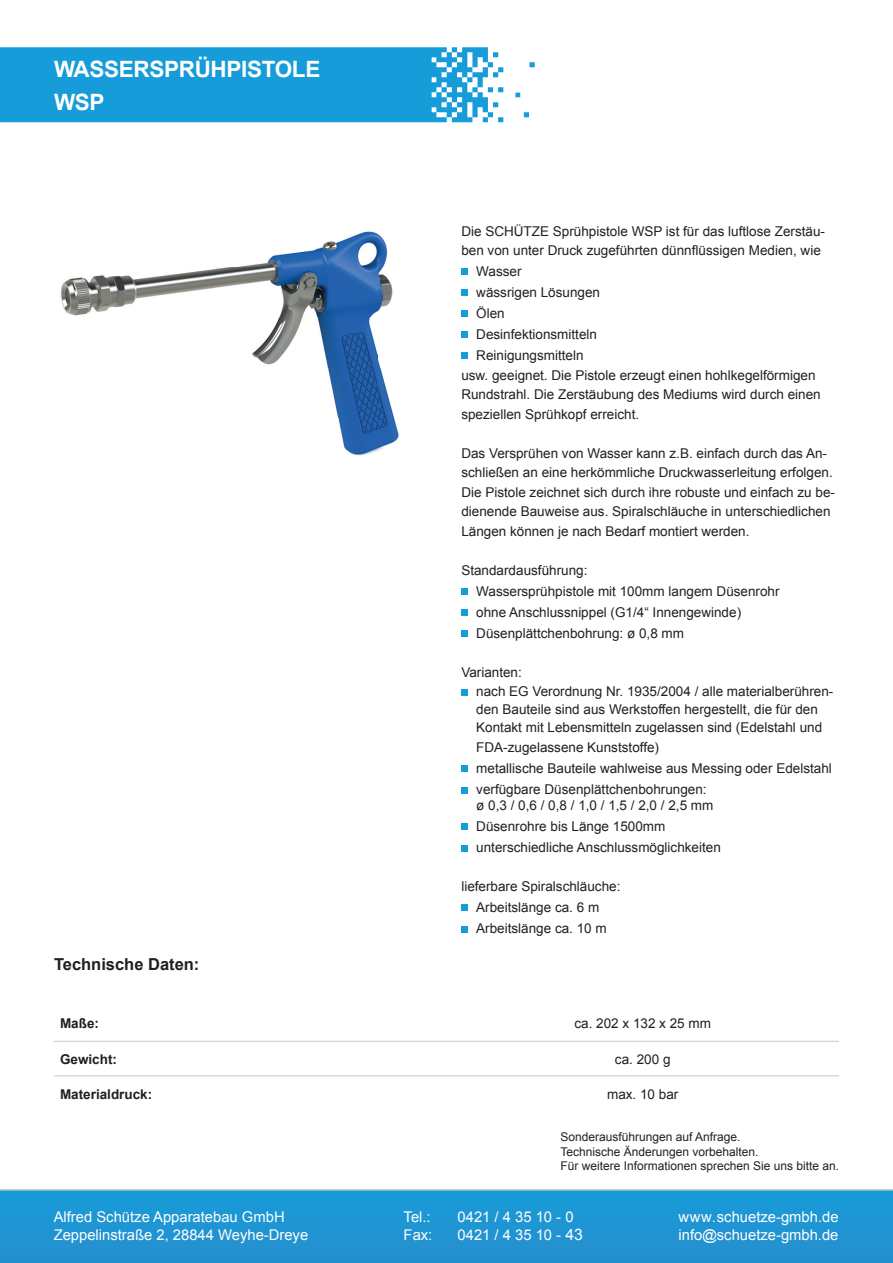
<style>
.page{position:relative;width:893px;height:1263px;background:#fff}
.page>*{position:absolute;margin:0;border:0;box-sizing:border-box;transform-origin:0 0}
.t1{font:700 22.5px/33px "Arial";letter-spacing:-.015em;color:#fff}
.t2{font:700 16.5px "Arial";color:#231f20}
.t3{font:14.85px/18px "Arial";color:#fff}
.t4{font:13.5px/21px "Arial";color:#231f20}
.t5{font:700 13.5px "Arial";color:#231f20}
.t6{font:12px/14.4px "Arial";color:#231f20}
.s1{font-size:15.75px}
</style>
<div class="page">
<svg style="left:0;top:47px;width:535px;height:75px;background:#31a7dc"></svg>
<div style="left:0;top:1191px;width:893px;height:72px;background:#1f95d3"></div>
<img style="left:61px;top:231px;width:338px;height:225px">
<hr style="left:54px;top:1041px;width:392px;height:1px;background:#c7c8ca">
<hr style="left:446px;top:1041px;width:393px;height:1px;background:#c7c8ca">
<hr style="left:54px;top:1075px;width:392px;height:1px;background:#c7c8ca">
<hr style="left:446px;top:1075px;width:393px;height:1px;background:#c7c8ca">
<hr style="left:0;top:1189px;width:893px;height:2px;background:#bcbdc0">
<svg style="left:461px;top:823px;width:6px;height:6px"></svg>
<svg style="left:461px;top:787px;width:6px;height:6px"></svg>
<svg style="left:461px;top:765px;width:6px;height:6px"></svg>
<svg style="left:461px;top:690px;width:6px;height:6px"></svg>
<svg style="left:461px;top:630px;width:6px;height:6px"></svg>
<svg style="left:461px;top:352px;width:6px;height:6px"></svg>
<svg style="left:461px;top:609px;width:6px;height:6px"></svg>
<svg style="left:461px;top:331px;width:6px;height:6px"></svg>
<svg style="left:461px;top:289px;width:6px;height:6px"></svg>
<svg style="left:461px;top:588px;width:6px;height:6px"></svg>
<svg style="left:461px;top:310px;width:6px;height:6px"></svg>
<svg style="left:461px;top:269px;width:6px;height:6px"></svg>
<svg style="left:461px;top:846px;width:6px;height:6px"></svg>
<svg style="left:461px;top:905px;width:6px;height:6px"></svg>
<svg style="left:461px;top:926px;width:6px;height:6px"></svg>
<h1 class="t1" style="left:54px;top:53px;width:268px">WASSERSPRÜHPISTOLE<br>WSP</h1>
<p class="t2" style="left:54px;top:954px;width:147px">Technische Daten:</p>
<p class="t4" style="left:461px;top:221px;width:365px;line-height:19.5px">Die SCHÜTZE Sprühpistole WSP ist für das luftlose Zerstäu&shy;ben von unter Druck zugeführten dünnflüssigen Medien, wie</p>
<p class="t4" style="left:476px;top:261px;width:125px">Wasser<br>wässrigen Lösungen<br>Ölen<br>Desinfektionsmitteln<br>Reinigungsmitteln</p>
<p class="t4" style="left:461px;top:365px;width:361px;line-height:19.5px">usw. geeignet. Die Pistole erzeugt einen hohlkegelförmigen<br>Rundstrahl. Die Zerstäubung des Mediums wird durch einen speziellen Sprühkopf erreicht.</p>
<p class="t4" style="left:461px;top:443px;width:375px;line-height:19.5px">Das Versprühen von Wasser kann z.B. einfach durch das An&shy;schließen an eine herkömmliche Druckwasserleitung erfolgen.<br>Die Pistole zeichnet sich durch ihre robuste und einfach zu be&shy;dienende Bauweise aus. Spiralschläuche in unterschiedlichen Längen können je nach Bedarf montiert werden.</p>
<p class="t4" style="left:476px;top:559px;width:305px;text-indent:-15px">Standardausführung:<br>Wassersprühpistole mit 100mm langem Düsenrohr ohne Anschlussnippel (G1/4“ Innengewinde)<br>Düsenplättchenbohrung: ø 0,8 mm</p>
<p class="t4" style="left:476px;top:662px;width:359px;line-height:19.5px;text-indent:-15px">Varianten:<br>nach EG Verordnung Nr. 1935/2004 / alle materialberühren-</p>
<p class="t4" style="left:476px;top:701px;width:347px;line-height:18px">den Bauteile sind aus Werkstoffen hergestellt, die für den<br>Kontakt mit Lebensmitteln zugelassen sind (Edelstahl und</p>
<p class="t4" style="left:476px;top:736px;width:357px">FDA-zugelassene Kunststoffe)<br>metallische Bauteile wahlweise aus Messing oder Edelstahl verfügbare Düsenplättchenbohrungen:</p>
<p class="t4" style="left:476px;top:795px;width:246px">ø 0,3 / 0,6 / 0,8 / 1,0 / 1,5 / 2,0 / 2,5 mm<br>Düsenrohre bis Länge 1500mm unterschiedliche Anschlussmöglichkeiten</p>
<p class="t4" style="left:461px;top:876px;width:161px;text-align:center">lieferbare Spiralschläuche:<br>Arbeitslänge ca. 6 m<br>Arbeitslänge ca. 10 m</p>
<p class="t5" style="left:60px;top:1014px;width:41px">Maße:</p>
<p class="t4" style="left:574px;top:1012px;width:138px">ca. 202 x 132 x 25 mm</p>
<p class="t5" style="left:60px;top:1050px;width:59px">Gewicht:</p>
<p class="t4" style="left:615px;top:1048px;width:57px">ca. 200 g</p>
<p class="t5" style="left:60px;top:1085px;width:94px">Materialdruck:</p>
<p class="t4" style="left:607px;top:1084px;width:73px">max. 10 bar</p>
<p class="t6" style="left:560px;top:1130px;width:280px">Sonderausführungen auf Anfrage.<br>Technische Änderungen vorbehalten.<br>Für weitere Informationen sprechen Sie uns bitte an.</p>
<p class="t3" style="left:54px;top:1208px;width:256px">Alfred Schütze Apparatebau GmbH<br>Zeppelinstraße 2, 28844 Weyhe-Dreye</p>
<p class="t3" style="left:404px;top:1208px;width:29px">Tel.:</p>
<p class="t3" style="left:458px;top:1208px;width:117px">0421 / 4 35 10 - 0</p>
<p class="t3" style="left:404px;top:1226px;width:30px">Fax:</p>
<p class="t3" style="left:458px;top:1226px;width:127px">0421 / 4 35 10 - <span class="s1">43</span></p>
<p class="t3" style="left:679px;top:1208px;width:161px">www.schuetze-gmbh.de info@schuetze-gmbh.de</p>
</div>
